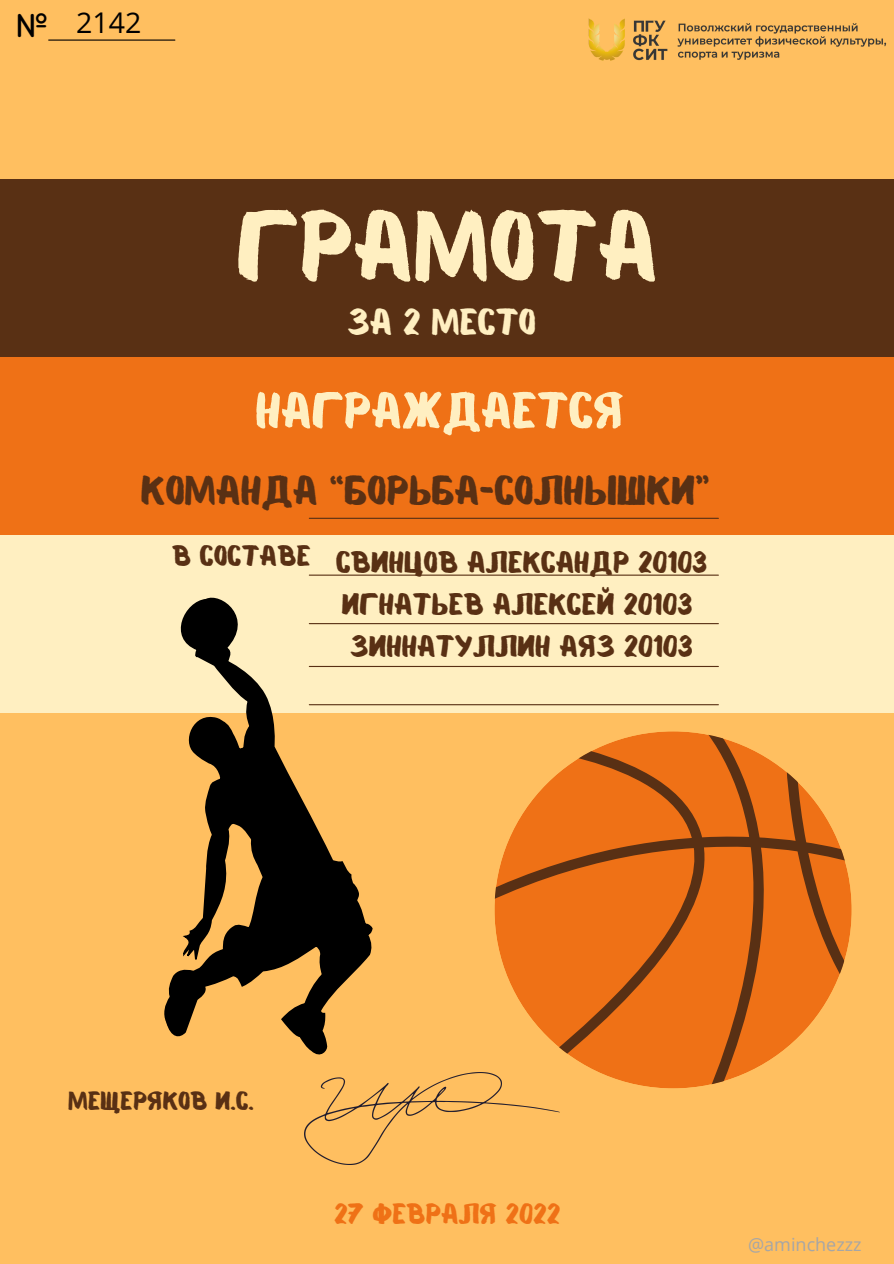
<style>
.page{position:relative;width:894px;height:1264px;background:#fff}
.page>*{position:absolute;margin:0;border:0;box-sizing:border-box;transform-origin:0 0}
.t1{font:98.1px "Balmy";color:#ffefc1}
.t2{font:49.95px "Balmy";color:#ffefc1}
.t3{font:40.5px "Balmy";color:#593014}
.t4{font:36.45px "Balmy";color:#ffefc1}
.t5{font:36px "Aristotelica Pro Cnd Txt";color:#000}
.t6{font:30px "Balmy";color:#593014}
.t7{font:28.5px "Balmy";color:#593014}
.t8{font:28.5px "Open Sans";color:#000}
.t9{font:28.35px "Balmy";color:#ef7116}
.t10{font:25.5px "Balmy";color:#593014}
.t11{font:18px "Open Sans";color:#a6a6a6}
</style>
<div class="page">
<div style="left:0;top:0;width:893px;height:1263px;background:#ffbf60"></div>
<svg style="left:494px;top:731px;width:357px;height:357px"></svg>
<svg style="left:500px;top:735px;width:205px;height:348px;background:#e47620"></svg>
<img style="left:588px;top:18px;width:299px;height:43px">
<div style="left:0;top:179px;width:893px;height:178px;background:#593014"></div>
<div style="left:0;top:357px;width:893px;height:178px;background:#ef7116"></div>
<div style="left:0;top:535px;width:893px;height:178px;background:#ffefc1"></div>
<hr style="left:49px;top:40px;width:126px;height:1px;background:#000">
<img style="left:304px;top:1072px;width:255px;height:92px">
<hr style="left:309px;top:518px;width:409px;height:1px;background:#593014">
<hr style="left:309px;top:574px;width:409px;height:1px;background:#593014">
<hr style="left:309px;top:623px;width:409px;height:1px;background:#593014">
<hr style="left:309px;top:704px;width:409px;height:1px;background:#593014">
<hr style="left:309px;top:666px;width:409px;height:1px;background:#593014">
<svg style="left:164px;top:597px;width:245px;height:507px"></svg>
<p class="t5" style="left:15px;top:14px;width:34px">№</p>
<p class="t8" style="left:76px;top:3px;width:67px">2142</p>
<p class="t1" style="left:236px;top:208px;width:423px">Грамота</p>
<p class="t4" style="left:347px;top:308px;width:190px">За 2 место</p>
<p class="t2" style="left:255px;top:391px;width:370px">Награждается</p>
<p class="t3" style="left:141px;top:474px;width:570px">Команда “Борьба-Солнышки”</p>
<p class="t7" style="left:172px;top:545px;width:140px">В составе</p>
<p class="t6" style="left:335px;top:550px;width:373px">Свинцов Александр 20103</p>
<p class="t6" style="left:341px;top:592px;width:352px">Игнатьев Алексей 20103</p>
<p class="t6" style="left:350px;top:634px;width:344px">Зиннатуллин Аяз 20103</p>
<p class="t10" style="left:68px;top:1090px;width:187px">Мещеряков И.С.</p>
<p class="t9" style="left:334px;top:1202px;width:228px">27 февраля 2022</p>
<p class="t11" style="left:747px;top:1231px;width:115px">@aminchezzz</p>
</div>
